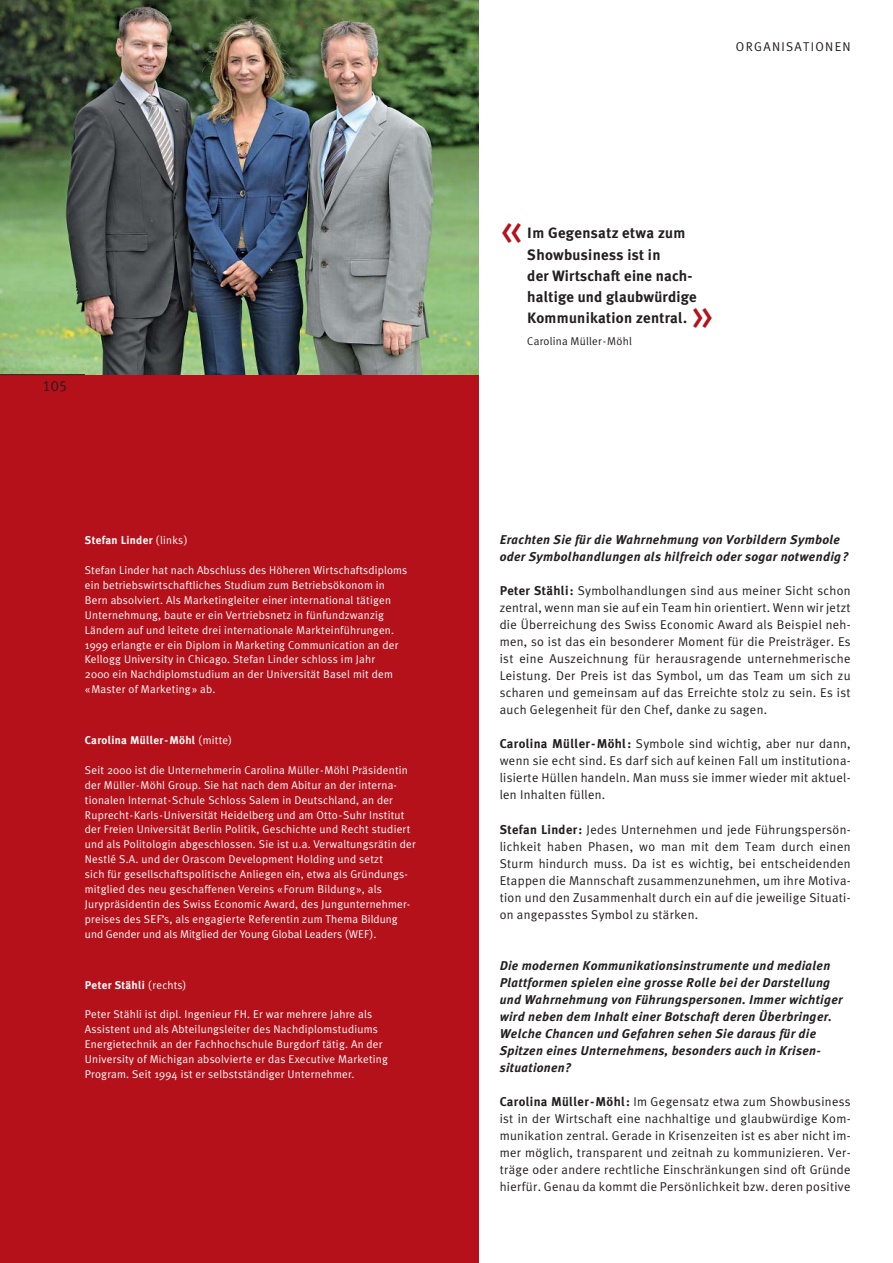
<style>
.page{position:relative;width:893px;height:1263px;background:#fff}
.page>*{position:absolute;margin:0;border:0;box-sizing:border-box;transform-origin:0 0}
.t1{font:45px "Meta Plus";color:#b5111a}
.t2{font:700 15px/21.3px "Meta Plus";letter-spacing:.02em;color:#231f20}
.t3{font:15px "Meta Plus Normal Caps";color:#231f20}
.t4{font:12.75px/17px "Meta Plus Normal";letter-spacing:.025em;color:#231f20;text-align:justify}
.t5{font:italic 700 12.75px/17px "Meta Plus";letter-spacing:.025em;color:#231f20}
.t6{font:12.75px "Meta Plus Normal";letter-spacing:.1em;color:#231f20}
.t7{font:11.25px/14.9px "Meta Plus Normal";letter-spacing:.02em;color:#fff}
.t8{font:700 11.25px "Meta Plus";letter-spacing:.025em;color:#fff}
.t9{font:11.25px "Meta Plus Normal";letter-spacing:.02em;color:#231f20}
.s1{font-family:"Meta Plus Normal";font-weight:400}
.s2{font-family:"Meta Plus";font-weight:700}
</style>
<div class="page">
<div style="left:0;top:374px;width:478px;height:889px;background:#b5111a"></div>
<img style="left:0;top:0;width:478px;height:374px">
<hr style="left:0;top:374px;width:85px;height:1px;background:#231f20">
<h2 class="t3" style="left:42px;top:377px;width:26px">105</h2>
<p class="t8" style="left:85px;top:536px;width:104px">Stefan Linder <span class="s1">( links )</span></p>
<p class="t7" style="left:85px;top:564px;width:324px">Stefan Linder hat nach Abschluss des Höheren Wirtschaftsdiploms ein betriebswirtschaftliches Studium zum Betriebsökonom in Bern absolviert. Als Marketingleiter einer international tätigen Unternehmung, baute er ein Vertriebsnetz in fünfundzwanzig Ländern auf und leitete drei internationale Markteinführungen.<br>1999 erlangte er ein Diplom in Marketing Communication an der Kellogg University in Chicago. Stefan Linder schloss im Jahr<br>2000 ein Nachdiplomstudium an der Universität Basel mit dem<br>« Master of Marketing » ab.</p>
<p class="t8" style="left:85px;top:736px;width:149px">Carolina Müller - Möhl <span class="s1">( mitte)</span></p>
<p class="t7" style="left:85px;top:763px;width:332px">Seit 2000 ist die Unternehmerin Carolina Müller - Möhl Präsidentin der Müller - Möhl Group. Sie hat nach dem Abitur an der interna&shy;tionalen Internat - Schule Schloss Salem in Deutschland, an der Ruprecht - Karls - Universität Heidelberg und am Otto - Suhr Institut der Freien Universität Berlin Politik, Geschichte und Recht studiert und als Politologin abgeschlossen. Sie ist u.a. Verwaltungsrätin der Nestlé S.A. und der Orascom Development Holding und setzt<br>sich für gesellschaftspolitische Anliegen ein, etwa als Gründungs&shy;mitglied des neu geschaffenen Vereins « Forum Bildung », als Jurypräsidentin des Swiss Economic Award, des Jungunternehmer&shy;preises des SEF’s, als engagierte Referentin zum Thema Bildung und Gender und als Mitglied der Young Global Leaders ( WEF ).</p>
<p class="t8" style="left:85px;top:980px;width:103px">Peter Stähli <span class="s1">( rechts)</span></p>
<p class="t7" style="left:85px;top:1008px;width:304px">Peter Stähli ist dipl. Ingenieur FH. Er war mehrere Jahre als Assistent und als Abteilungsleiter des Nachdiplomstudiums Energietechnik an der Fachhochschule Burgdorf tätig. An der University of Michigan absolvierte er das Executive Marketing Program. Seit 1994 ist er selbstständiger Unternehmer.</p>
<p class="t6" style="left:736px;top:42px;width:116px">ORGANISATIONEN</p>
<h1 class="t1" style="left:499px;top:210px;width:24px">«</h1>
<h2 class="t2" style="left:527px;top:223px;width:171px">Im Gegensatz etwa zum<br>Showbusiness ist in<br>der Wirtschaft eine nach&shy;haltige und glaubwürdige<br>Kommunikation zentral.</h2>
<h1 class="t1" style="left:691px;top:295px;width:24px">»</h1>
<p class="t9" style="left:527px;top:336px;width:106px">Carolina Müller - Möhl</p>
<p class="t5" style="left:499px;top:533px;width:350px">Erachten Sie für die Wahrnehmung von Vorbildern Symbole oder Symbolhandlungen als hilfreich oder sogar notwendig?</p>
<p class="t4" style="left:499px;top:583px;width:352px"><span class="s2">Peter Stähli :</span> Symbolhandlungen sind aus meiner Sicht schon zentral, wenn man sie auf ein Team hin orientiert. Wenn wir jetzt die Überreichung des Swiss Economic Award als Beispiel neh&shy;men, so ist das ein besonderer Moment für die Preisträger. Es ist eine Auszeichnung für herausragende unternehmerische Leistung. Der Preis ist das Symbol, um das Team um sich zu scharen und gemeinsam auf das Erreichte stolz zu sein. Es ist auch Gelegenheit für den Chef, danke zu sagen.</p>
<p class="t4" style="left:499px;top:736px;width:352px"><span class="s2">Carolina Müller - Möhl :</span> Symbole sind wichtig, aber nur dann, wenn sie echt sind. Es darf sich auf keinen Fall um institutiona&shy;lisierte Hüllen handeln. Man muss sie immer wieder mit aktuel&shy;len Inhalten füllen.</p>
<p class="t4" style="left:499px;top:822px;width:352px"><span class="s2">Stefan Linder :</span> Jedes Unternehmen und jede Führungspersön&shy;lichkeit haben Phasen, wo man mit dem Team durch einen Sturm hindurch muss. Da ist es wichtig, bei entscheidenden Etappen die Mannschaft zusammenzunehmen, um ihre Motiva&shy;tion und den Zusammenhalt durch ein auf die jeweilige Situati&shy;on angepasstes Symbol zu stärken.</p>
<p class="t5" style="left:499px;top:958px;width:344px">Die modernen Kommunikationsinstrumente und medialen Plattformen spielen eine grosse Rolle bei der Darstellung und Wahrnehmung von Führungspersonen. Immer wichtiger wird neben dem Inhalt einer Botschaft deren Überbringer.<br>Welche Chancen und Gefahren sehen Sie daraus für die Spitzen eines Unternehmens, besonders auch in Krisen&shy;situationen?</p>
<p class="t4" style="left:499px;top:1094px;width:352px"><span class="s2">Carolina Müller - Möhl :</span> Im Gegensatz etwa zum Showbusiness ist in der Wirtschaft eine nachhaltige und glaubwürdige Kom&shy;munikation zentral. Gerade in Krisenzeiten ist es aber nicht im&shy;mer möglich, transparent und zeitnah zu kommunizieren. Ver&shy;träge oder andere rechtliche Einschränkungen sind oft Gründe hierfür. Genau da kommt die Persönlichkeit bzw. deren positive</p>
</div>
